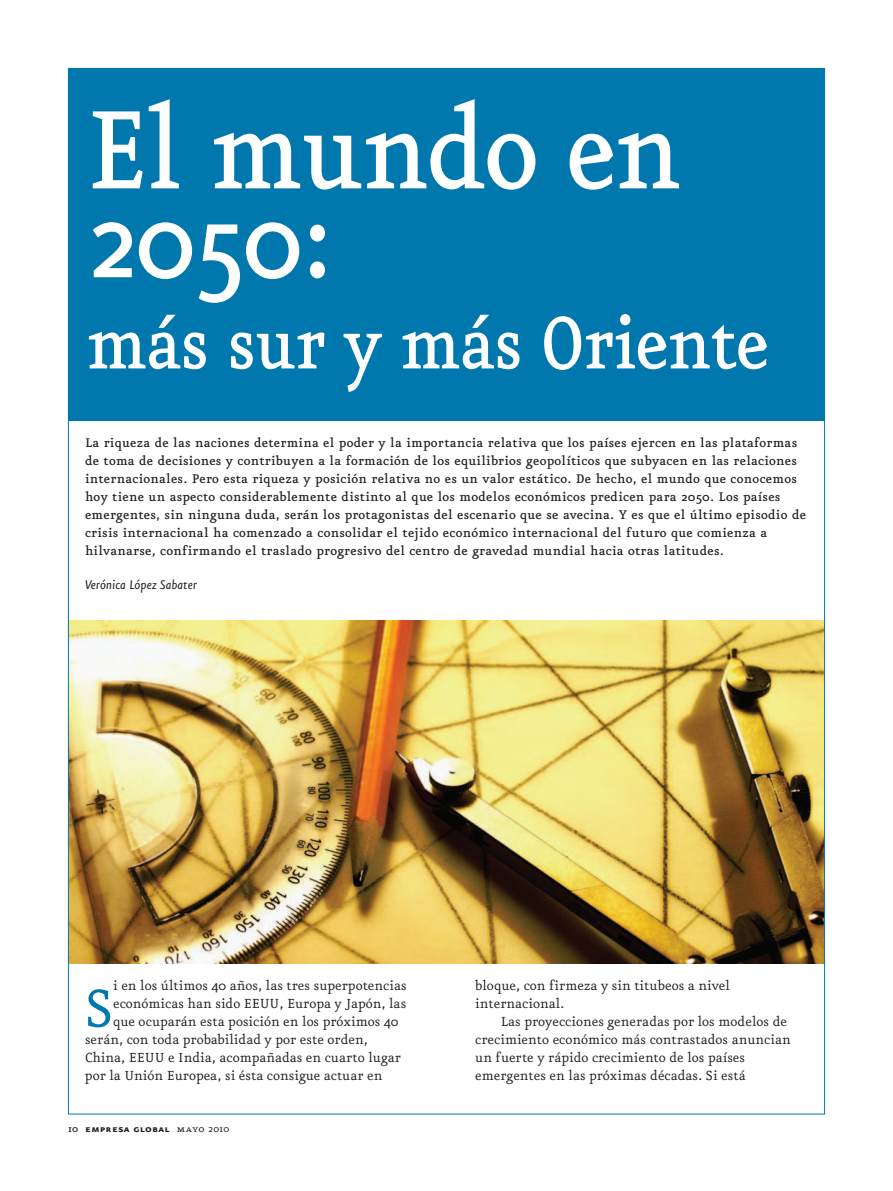
<style>
.page{position:relative;width:893px;height:1191px;background:#fff}
.page>*{position:absolute;margin:0;border:0;box-sizing:border-box;transform-origin:0 0}
.t1{font:500 133.5px "Eureka";letter-spacing:-.02em;color:#fff;scale:.9 1}
.t2{font:500 87.75px "Eureka";letter-spacing:-.02em;color:#fff;scale:.9 1}
.t3{font:62.7px "Eureka";color:#0078ae}
.t4{font:15.75px "Eureka";color:#231f20}
.t5{font:500 15px/18px "Eureka";letter-spacing:.015em;color:#231f20}
.t6{font:italic 15px "Eureka Sans";color:#231f20}
.t7{font:12px "Eureka Sans Bold Caps";letter-spacing:.025em;color:#231f20}
.s1{font-family:"Eureka";font-weight:500}
.s2{font-family:"Eureka Small Caps"}
.s3{font-family:"Eureka"}
</style>
<div class="page">
<div style="left:68px;top:68px;width:757px;height:353px;background:#0078ae"></div>
<img style="left:70px;top:620px;width:753px;height:343px">
<p class="t1" style="left:86px;top:86px;width:663px">El mundo en</p>
<p class="t1" style="left:86px;top:175px;width:276px">2050:</p>
<p class="t2" style="left:86px;top:301px;width:761px">más sur y más Oriente</p>
<p class="t5" style="left:85px;top:434px;width:723px">La riqueza de las naciones determina el poder y la importancia relativa que los países ejercen en las plataformas de toma de decisiones y contribuyen a la formación de los equilibrios geopolíticos que subyacen en las relaciones internacionales. Pero esta riqueza y posición relativa no es un valor estático. De hecho, el mundo que conocemos hoy tiene un aspecto considerablemente distinto al que los modelos económicos predicen para 2050. Los países emergentes, sin ninguna duda, serán los protagonistas del escenario que se avecina. Y es que el último episodio de crisis internacional ha comenzado a consolidar el tejido económico internacional del futuro que comienza a hilvanarse, confirmando el traslado progresivo del centro de gravedad mundial hacia otras latitudes.</p>
<p class="t6" style="left:85px;top:578px;width:113px">Verónica López Sabater</p>
<p class="t4" style="left:113px;top:978px;width:295px">i en los últimos 40 años, las tres superpotencias</p>
<p class="t4" style="left:113px;top:996px;width:295px">económicas han sido EEUU, Europa y Japón, las</p>
<p class="t4" style="left:113px;top:1014px;width:287px">que ocuparán esta posición en los próximos 40</p>
<p class="t4" style="left:85px;top:1032px;width:284px">serán, con toda probabilidad y por este orden,</p>
<p class="t4" style="left:85px;top:1050px;width:317px">China, EEUU e India, acompañadas en cuarto lugar</p>
<p class="t4" style="left:85px;top:1068px;width:299px">por la Unión Europea, si ésta consigue actuar en</p>
<p class="t3" style="left:85px;top:978px;width:30px">S</p>
<p class="t7" style="left:68px;top:1122px;width:163px"><span class="s1">10</span> empresa global <span class="s2">mayo</span> <span class="s3">2010</span></p>
<p class="t4" style="left:475px;top:978px;width:256px">bloque, con firmeza y sin titubeos a nivel</p>
<p class="t4" style="left:475px;top:996px;width:91px">internacional.</p>
<p class="t4" style="left:501px;top:1014px;width:288px">Las proyecciones generadas por los modelos de</p>
<p class="t4" style="left:475px;top:1032px;width:317px">crecimiento económico más contrastados anuncian</p>
<p class="t4" style="left:475px;top:1050px;width:271px">un fuerte y rápido crecimiento de los países</p>
<p class="t4" style="left:475px;top:1068px;width:272px">emergentes en las próximas décadas. Si está</p>
</div>
